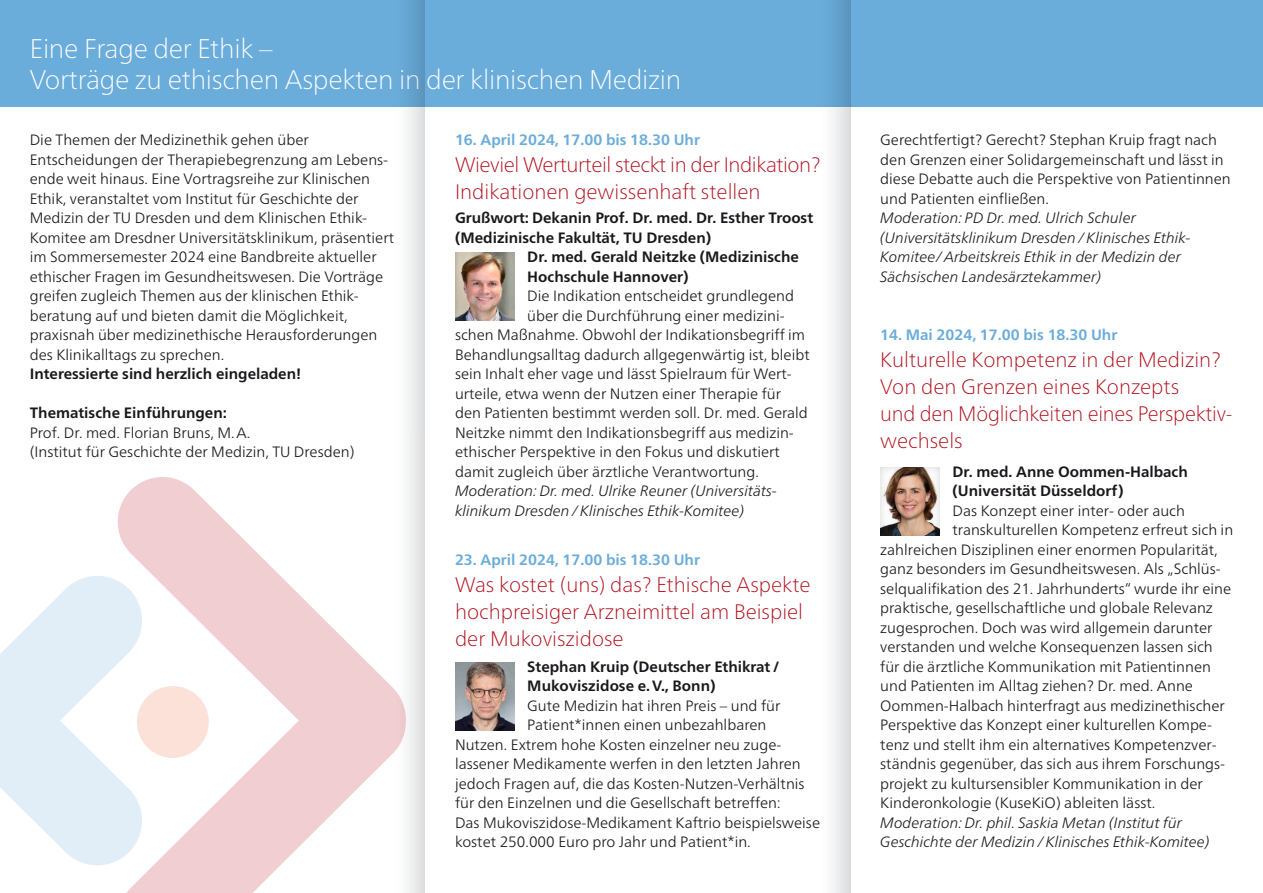
<style>
.page{position:relative;width:1263px;height:893px;background:#fff}
.page>*{position:absolute;margin:0;border:0;box-sizing:border-box;transform-origin:0 0}
.t1{font:100 27px/31.5px "Frutiger Neue LT Pro";letter-spacing:-.01em;color:#fff}
.t2{font:100 21px/27px "Frutiger Neue LT Pro";color:#af0917}
.t3{font:100 21px/27px "Frutiger Neue LT Pro";letter-spacing:-.02em;color:#af0917}
.t4{font:300 15px/19.5px "Frutiger Neue LT Pro";color:#1a171c}
.t5{font:italic 300 15px/19.5px "Frutiger Neue LT Pro";color:#1a171c}
.t6{font:700 15px/19.5px "Frutiger Neue LT Pro";color:#1a171c}
.t7{font:700 15px "Frutiger Neue LT Pro";color:#6aacda}
</style>
<div class="page">
<svg style="left:117px;top:477px;width:278px;height:416px"></svg>
<svg style="left:0;top:571px;width:147px;height:299px"></svg>
<div style="left:137px;top:686px;width:72px;height:72px;background:#fbe1d8;border-radius:50%"></div>
<div style="left:0;top:0;width:1263px;height:106px;background:#6aacda"></div>
<div style="left:879px;top:466px;width:62px;height:70px;background:#1a171c;opacity:.2"></div>
<img style="left:455px;top:662px;width:59px;height:68px">
<img style="left:455px;top:253px;width:59px;height:68px">
<svg style="left:395px;top:0;width:30px;height:893px;fill:#f4f5f5"></svg>
<svg style="left:821px;top:0;width:29px;height:893px"></svg>
<h1 class="t1" style="left:30px;top:32px;width:653px">Eine Frage der Ethik –<br>Vorträge zu ethischen Aspekten in der klinischen Medizin</h1>
<p class="t4" style="left:30px;top:130px;width:366px">Die Themen der Medizinethik gehen über Entscheidungen der Therapiebegrenzung am Lebens&shy;ende weit hinaus. Eine Vortragsreihe zur Klinischen Ethik, veranstaltet vom Institut für Geschichte der Medizin der TU Dresden und dem Klinischen Ethik-Komitee am Dresdner Universitätsklinikum, präsentiert im Sommersemester 2024 eine Bandbreite aktueller ethischer Fragen im Gesundheitswesen. Die Vorträge greifen zugleich Themen aus der klinischen Ethik&shy;beratung auf und bieten damit die Möglichkeit, praxisnah über medizinethische Herausforderungen des Klinikalltags zu sprechen.</p>
<p class="t6" style="left:30px;top:364px;width:273px">Interessierte sind herzlich eingeladen!</p>
<p class="t6" style="left:30px;top:403px;width:199px">Thematische Einführungen:</p>
<p class="t4" style="left:30px;top:423px;width:326px">Prof. Dr. med. Florian Bruns, M.A.<br>(Institut für Geschichte der Medizin, TU Dresden)</p>
<p class="t7" style="left:455px;top:131px;width:246px">16. April 2024, 17.00 bis 18.30 Uhr</p>
<h2 class="t3" style="left:455px;top:151px;width:367px">Wieviel Werturteil steckt in der Indikation?<br>Indikationen gewissenhaft stellen</h2>
<p class="t6" style="left:455px;top:208px;width:360px">Grußwort: Dekanin Prof. Dr. med. Dr. Esther Troost</p>
<p class="t6" style="left:455px;top:228px;width:258px">(Medizinische Fakultät, TU Dresden)</p>
<p class="t6" style="left:527px;top:247px;width:273px">Dr. med. Gerald Neitzke (Medizinische</p>
<p class="t6" style="left:527px;top:267px;width:163px">Hochschule Hannover)</p>
<p class="t4" style="left:527px;top:286px;width:268px">Die Indikation entscheidet grundlegend</p>
<p class="t4" style="left:527px;top:306px;width:259px">über die Durchführung einer medizini-</p>
<p class="t4" style="left:455px;top:325px;width:352px">schen Maßnahme. Obwohl der Indikationsbegriff im</p>
<p class="t4" style="left:455px;top:345px;width:356px">Behandlungsalltag dadurch allgegenwärtig ist, bleibt</p>
<p class="t4" style="left:455px;top:364px;width:337px">sein Inhalt eher vage und lässt Spielraum für Wert-</p>
<p class="t4" style="left:455px;top:384px;width:328px">urteile, etwa wenn der Nutzen einer Therapie für</p>
<p class="t4" style="left:455px;top:403px;width:354px">den Patienten bestimmt werden soll. Dr. med. Gerald</p>
<p class="t4" style="left:455px;top:423px;width:339px">Neitzke nimmt den Indikationsbegriff aus medizin-</p>
<p class="t4" style="left:455px;top:442px;width:326px">ethischer Perspektive in den Fokus und diskutiert</p>
<p class="t4" style="left:455px;top:462px;width:305px">damit zugleich über ärztliche Verantwortung.</p>
<p class="t5" style="left:455px;top:481px;width:322px">Moderation: Dr. med. Ulrike Reuner (Universitäts&shy;klinikum Dresden/Klinisches Ethik-Komitee)</p>
<p class="t7" style="left:455px;top:550px;width:246px">23. April 2024, 17.00 bis 18.30 Uhr</p>
<h2 class="t2" style="left:455px;top:571px;width:357px">Was kostet (uns) das? Ethische Aspekte hochpreisiger Arzneimittel am Beispiel der Mukoviszidose</h2>
<p class="t6" style="left:527px;top:657px;width:254px">Stephan Kruip (Deutscher Ethikrat/<br>Mukoviszidose e.V., Bonn)</p>
<p class="t4" style="left:527px;top:696px;width:255px">Gute Medizin hat ihren Preis – und für</p>
<p class="t4" style="left:527px;top:715px;width:241px">Patient*innen einen unbezahlbaren</p>
<p class="t4" style="left:455px;top:735px;width:327px">Nutzen. Extrem hohe Kosten einzelner neu zuge-</p>
<p class="t4" style="left:455px;top:754px;width:347px">lassener Medikamente werfen in den letzten Jahren</p>
<p class="t4" style="left:455px;top:774px;width:351px">jedoch Fragen auf, die das Kosten-Nutzen-Verhältnis</p>
<p class="t4" style="left:455px;top:793px;width:327px">für den Einzelnen und die Gesellschaft betreffen:</p>
<p class="t4" style="left:455px;top:813px;width:367px">Das Mukoviszidose-Medikament Kaftrio beispielsweise</p>
<p class="t4" style="left:455px;top:832px;width:297px">kostet 250.000 Euro pro Jahr und Patient*in.</p>
<p class="t4" style="left:880px;top:130px;width:352px">Gerechtfertigt? Gerecht? Stephan Kruip fragt nach den Grenzen einer Solidargemeinschaft und lässt in diese Debatte auch die Perspektive von Patientinnen und Patienten einfließen.</p>
<p class="t5" style="left:880px;top:208px;width:312px">Moderation: PD Dr. med. Ulrich Schuler (Universitätsklinikum Dresden/Klinisches Ethik-Komitee/Arbeitskreis Ethik in der Medizin der Sächsischen Landesärztekammer)</p>
<p class="t7" style="left:880px;top:326px;width:239px">14. Mai 2024, 17.00 bis 18.30 Uhr</p>
<h2 class="t2" style="left:880px;top:346px;width:354px">Kulturelle Kompetenz in der Medizin?<br>Von den Grenzen eines Konzepts<br>und den Möglichkeiten eines Perspektiv&shy;wechsels</h2>
<p class="t6" style="left:952px;top:462px;width:237px">Dr. med. Anne Oommen-Halbach (Universität Düsseldorf)</p>
<p class="t4" style="left:952px;top:501px;width:234px">Das Konzept einer inter- oder auch</p>
<p class="t4" style="left:952px;top:520px;width:282px">transkulturellen Kompetenz erfreut sich in</p>
<p class="t4" style="left:880px;top:540px;width:339px">zahlreichen Disziplinen einer enormen Popularität,</p>
<p class="t4" style="left:880px;top:559px;width:342px">ganz besonders im Gesundheitswesen. Als „Schlüs-</p>
<p class="t4" style="left:880px;top:579px;width:352px">selqualifikation des 21. Jahrhunderts“ wurde ihr eine</p>
<p class="t4" style="left:880px;top:598px;width:334px">praktische, gesellschaftliche und globale Relevanz</p>
<p class="t4" style="left:880px;top:618px;width:334px">zugesprochen. Doch was wird allgemein darunter</p>
<p class="t4" style="left:880px;top:637px;width:334px">verstanden und welche Konsequenzen lassen sich</p>
<p class="t4" style="left:880px;top:657px;width:332px">für die ärztliche Kommunikation mit Patientinnen</p>
<p class="t4" style="left:880px;top:676px;width:314px">und Patienten im Alltag ziehen? Dr. med. Anne</p>
<p class="t4" style="left:880px;top:696px;width:346px">Oommen-Halbach hinterfragt aus medizinethischer</p>
<p class="t4" style="left:880px;top:715px;width:333px">Perspektive das Konzept einer kulturellen Kompe-</p>
<p class="t4" style="left:880px;top:735px;width:338px">tenz und stellt ihm ein alternatives Kompetenzver-</p>
<p class="t4" style="left:880px;top:754px;width:346px">ständnis gegenüber, das sich aus ihrem Forschungs-</p>
<p class="t4" style="left:880px;top:774px;width:324px">projekt zu kultursensibler Kommunikation in der</p>
<p class="t4" style="left:880px;top:793px;width:277px">Kinderonkologie (KuseKiO) ableiten lässt.</p>
<p class="t5" style="left:880px;top:813px;width:331px">Moderation: Dr. phil. Saskia Metan (Institut für<br>Geschichte der Medizin/Klinisches Ethik-Komitee)</p>
</div>
